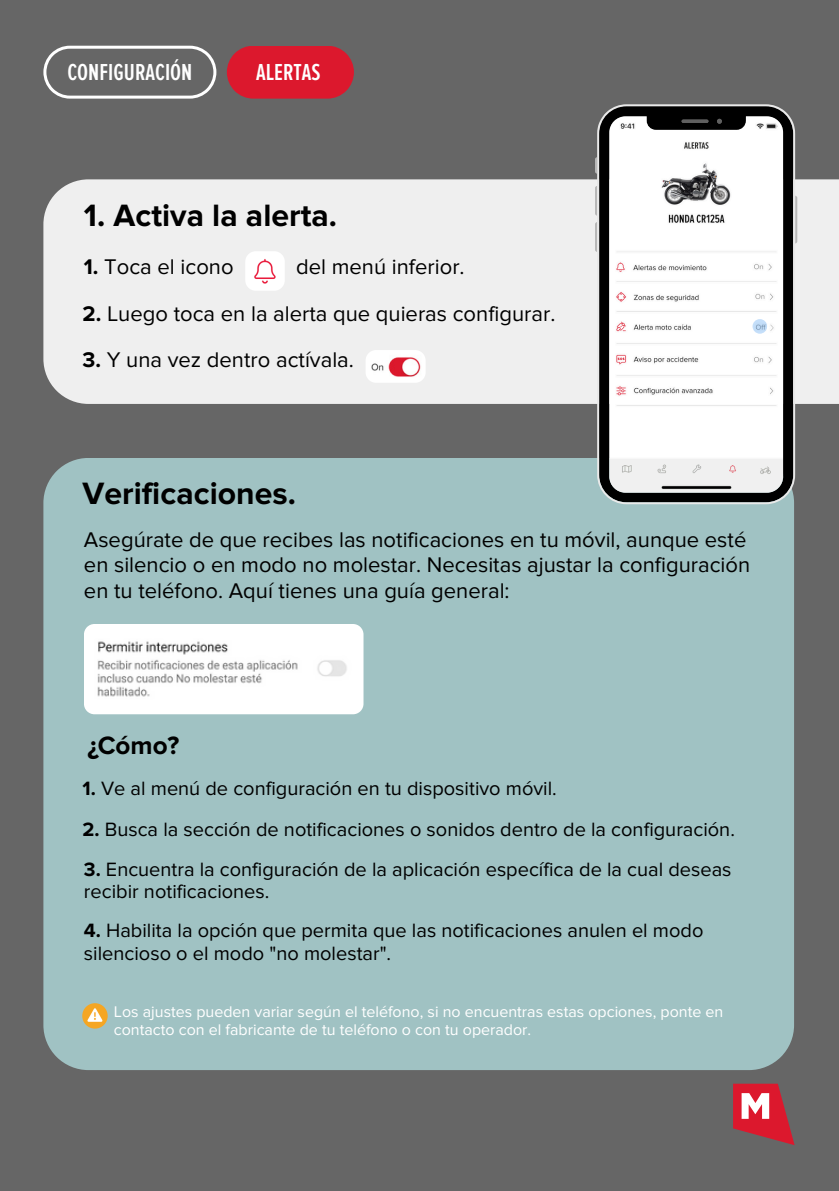
<style>
.page{position:relative;width:839px;height:1191px;background:#fff}
.page>*{position:absolute;margin:0;border:0;box-sizing:border-box;transform-origin:0 0}
.t1{font:700 32px "Proxima Nova";color:#000}
.t2{font:700 26px "Proxima Nova";color:#000}
.t3{font:600 24px "Proxima Nova Ex Cn";color:#fff}
.t4{font:22px/25.6px "Proxima Nova";color:#000}
.t5{font:20px/22.4px "Proxima Nova";color:#000}
.t6{font:16px/17.4px "Proxima Nova";color:#fff}
.s1{font-weight:700}
</style>
<div class="page">
<div style="left:0;top:0;width:838px;height:1191px;background:#666"></div>
<svg style="left:733px;top:1084px;width:61px;height:61px"></svg>
<svg style="left:43px;top:46px;width:173px;height:52px"></svg>
<div style="left:43px;top:179px;width:795px;height:225px;background:#efefef"></div>
<div style="left:245px;top:251px;width:40px;height:40px;background:#fff;border-radius:10px"></div>
<img style="left:252px;top:255px;width:26px;height:32px;border-radius:10px">
<div style="left:365px;top:350px;width:60px;height:33px;background:#fff;border-radius:10px"></div>
<img style="left:371px;top:357px;width:50px;height:20px">
<div style="left:43px;top:458px;width:751px;height:612px;background:#a0c2c3"></div>
<div style="left:84px;top:624px;width:279px;height:90px;background:#fff"></div>
<img style="left:94px;top:635px;width:261px;height:68px">
<svg style="left:82px;top:1003px;width:26px;height:26px"></svg>
<img style="left:85px;top:1007px;width:20px;height:17px">
<svg style="left:595px;top:157px;width:2px;height:17px"></svg>
<svg style="left:595px;top:186px;width:2px;height:30px"></svg>
<svg style="left:595px;top:222px;width:2px;height:30px"></svg>
<svg style="left:795px;top:196px;width:2px;height:47px"></svg>
<svg style="left:597px;top:104px;width:198px;height:400px;background:#cdcdcd"></svg>
<svg style="left:752px;top:319px;width:15px;height:15px"></svg>
<svg style="left:227px;top:46px;width:127px;height:53px;background:#d01f32"></svg>
<h2 class="t3" style="left:67px;top:58px;width:126px">CONFIGURACIÓN</h2>
<p class="t3" style="left:256px;top:58px;width:66px">ALERTAS</p>
<h2 class="t1" style="left:84px;top:197px;width:254px">1. Activa la alerta.</h2>
<p class="t4" style="left:84px;top:255px;width:151px"><span class="s1">1.</span> Toca el icono</p>
<p class="t4" style="left:296px;top:255px;width:170px">del menú inferior.</p>
<p class="t4" style="left:83px;top:301px;width:474px"><span class="s1">2.</span> Luego toca en la alerta que quieras configurar.</p>
<h4 class="t4" style="left:83px;top:348px;width:273px"><span class="s1">3.</span> Y una vez dentro actívala.</h4>
<h4 class="t1" style="left:83px;top:474px;width:215px">Verificaciones.</h4>
<h4 class="t4" style="left:84px;top:527px;width:667px">Asegúrate de que recibes las notificaciones en tu móvil, aunque esté en silencio o en modo no molestar. Necesitas ajustar la configuración en tu teléfono. Aquí tienes una guía general:</h4>
<h1 class="t2" style="left:87px;top:730px;width:94px">¿Cómo?</h1>
<p class="t5" style="left:83px;top:778px;width:476px"><span class="s1">1.</span> Ve al menú de configuración en tu dispositivo móvil.</p>
<h3 class="t5" style="left:83px;top:818px;width:653px"><span class="s1">2.</span> Busca la sección de notificaciones o sonidos dentro de la configuración.</h3>
<h4 class="t5" style="left:84px;top:858px;width:649px"><span class="s1">3.</span> Encuentra la configuración de la aplicación específica de la cual deseas recibir notificaciones.</h4>
<h4 class="t5" style="left:84px;top:920px;width:621px"><span class="s1">4.</span> Habilita la opción que permita que las notificaciones anulen el modo silencioso o el modo "no molestar".</h4>
<h4 class="t6" style="left:114px;top:1004px;width:611px">Los ajustes pueden variar según el teléfono, si no encuentras estas opciones, ponte en contacto con el fabricante de tu teléfono o con tu operador.</h4>
</div>
